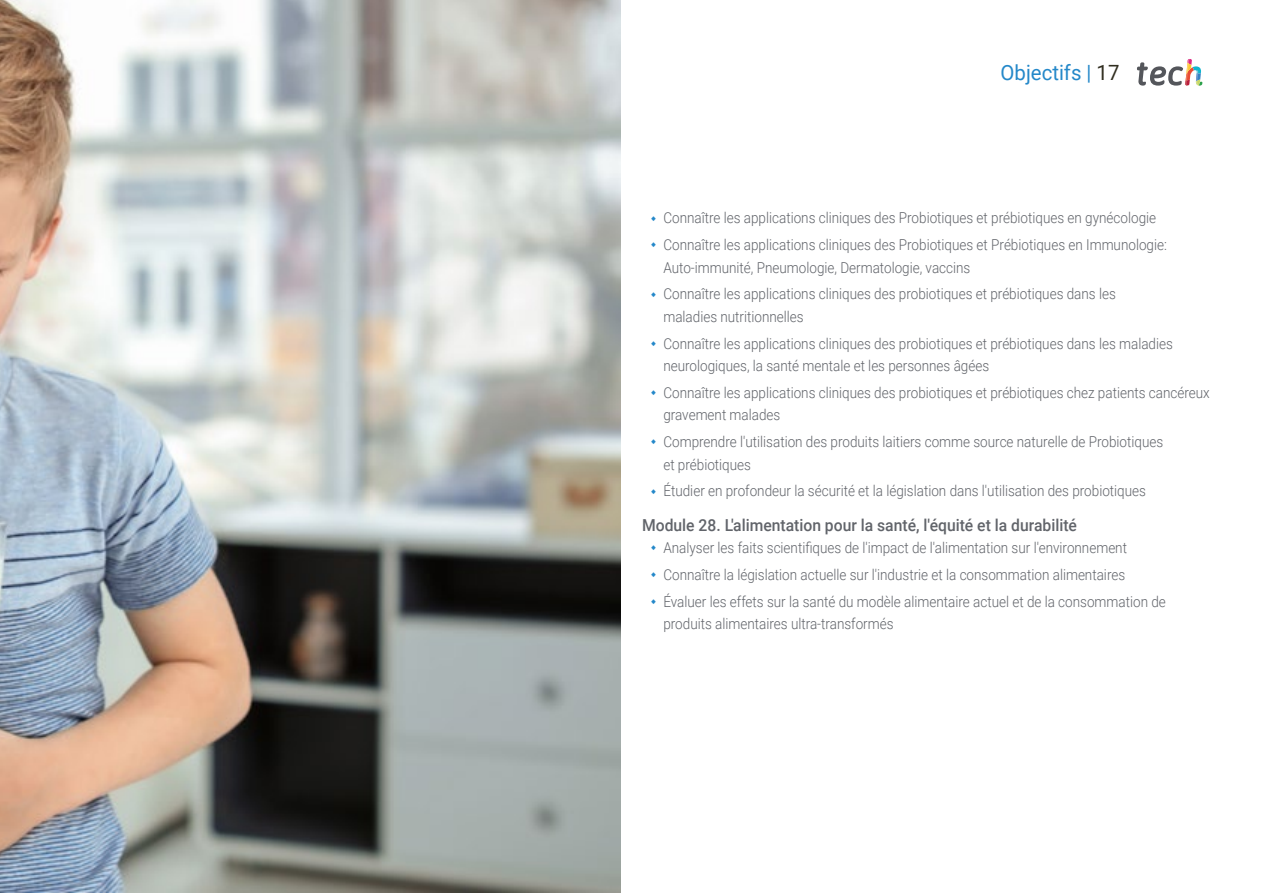
<style>
.page{position:relative;width:1263px;height:893px;background:#fff}
.page>*{position:absolute;margin:0;border:0;box-sizing:border-box;transform-origin:0 0}
.t1{font:21px "Roboto";color:#2488c9}
.t2{font:500 16.5px "Roboto";color:#61646a;scale:.95 1}
.t3{font:300 15px/26.7px "Roboto";color:#61646a;scale:.9 1}
.s1{color:#312e20}
</style>
<div class="page">
<img style="left:0;top:0;width:621px;height:893px">
<svg style="left:1137px;top:59px;width:65px;height:27px"></svg>
<h1 class="t1" style="left:1000px;top:57px;width:120px">Objectifs | <span class="s1">17</span></h1>
<p class="t3" style="left:663px;top:204px;width:561px">Connaître les applications cliniques des Probiotiques et prébiotiques en gynécologie<br>Connaître les applications cliniques des Probiotiques et Prébiotiques en Immunologie:</p>
<p class="t3" style="left:663px;top:253px;width:504px">Auto-immunité, Pneumologie, Dermatologie, vaccins<br>Connaître les applications cliniques des probiotiques et prébiotiques dans les</p>
<p class="t3" style="left:663px;top:303px;width:568px">maladies nutritionnelles<br>Connaître les applications cliniques des probiotiques et prébiotiques dans les maladies</p>
<p class="t3" style="left:663px;top:352px;width:609px">neurologiques, la santé mentale et les personnes âgées<br>Connaître les applications cliniques des probiotiques et prébiotiques chez patients cancéreux</p>
<p class="t3" style="left:663px;top:401px;width:557px">gravement malades<br>Comprendre l'utilisation des produits laitiers comme source naturelle de Probiotiques</p>
<p class="t3" style="left:663px;top:450px;width:538px">et prébiotiques<br>Étudier en profondeur la sécurité et la législation dans l'utilisation des probiotiques</p>
<p class="t2" style="left:642px;top:513px;width:459px">Module 28. L'alimentation pour la santé, l'équité et la durabilité</p>
<p class="t3" style="left:663px;top:534px;width:560px">Analyser les faits scientifiques de l'impact de l'alimentation sur l'environnement<br>Connaître la législation actuelle sur l'industrie et la consommation alimentaires<br>Évaluer les effets sur la santé du modèle alimentaire actuel et de la consommation de</p>
<p class="t3" style="left:663px;top:610px;width:257px">produits alimentaires ultra-transformés</p>
</div>
